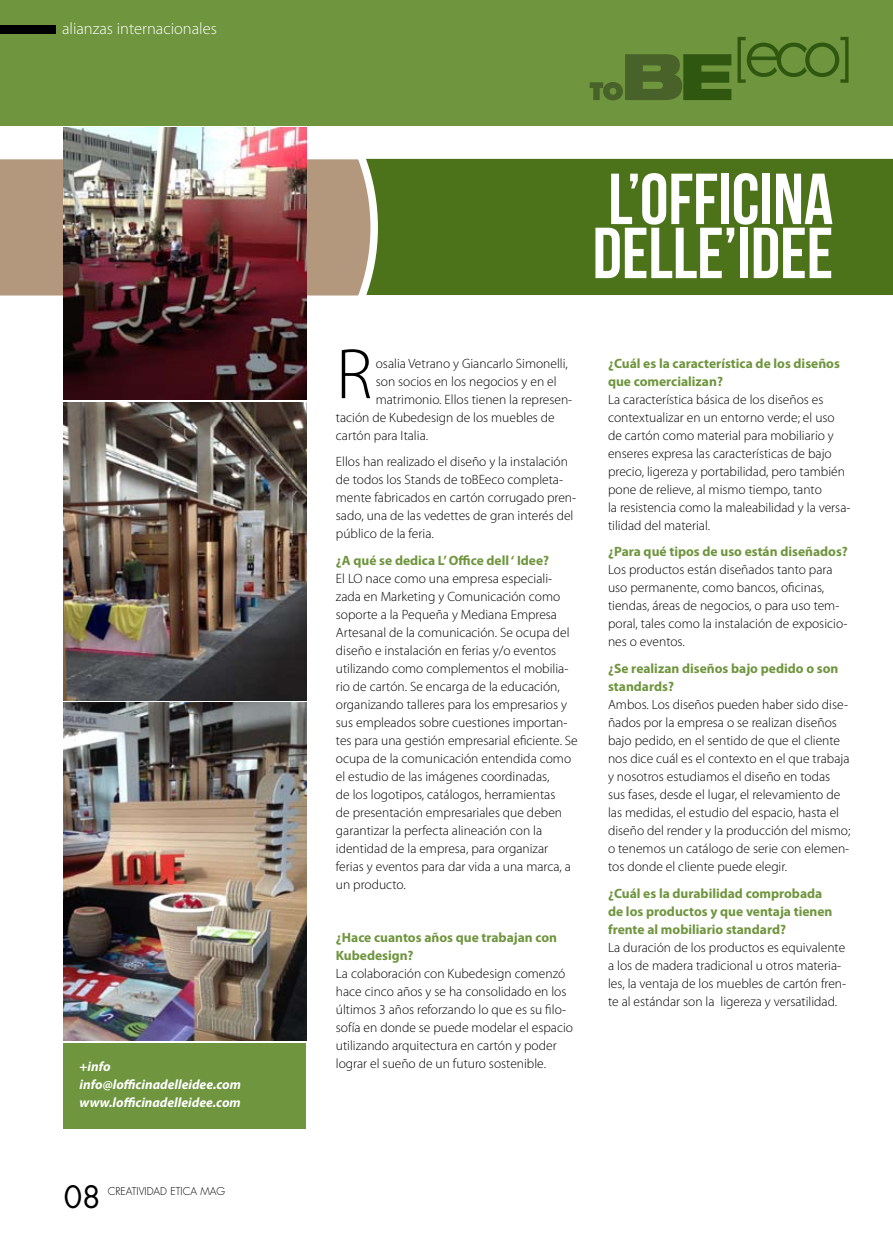
<style>
.page{position:relative;width:893px;height:1234px;background:#fff}
.page>*{position:absolute;margin:0;border:0;box-sizing:border-box;transform-origin:0 0}
.t1{font:700 72px/54px "Bebas Neue";color:#fff}
.t2{font:300 72px "Myriad Pro";color:#000}
.t3{font:30px "Futura Std";color:#000}
.t4{font:300 16.5px "Myriad Pro";color:#fff}
.t5{font:300 13.5px/18px "Myriad Pro";color:#000}
.t6{font:700 13.5px/18px "Myriad Pro";color:#6f953e}
.t7{font:italic 700 13.5px/18px "Myriad Pro";color:#fff}
.t8{font:300 10.5px "Futura Std";color:#000}
</style>
<div class="page">
<div style="left:382px;top:159px;width:511px;height:136px;background:#4c721a"></div>
<svg style="left:0;top:146px;width:382px;height:163px"></svg>
<img style="left:64px;top:128px;width:242px;height:272px">
<img style="left:64px;top:402px;width:242px;height:298px">
<img style="left:64px;top:702px;width:242px;height:337px">
<div style="left:64px;top:1043px;width:242px;height:85px;background:#6f953e"></div>
<div style="left:0;top:0;width:893px;height:125px;background:#6f953e"></div>
<div style="left:0;top:26px;width:55px;height:8px;background:#000"></div>
<svg style="left:737px;top:37px;width:111px;height:46px"></svg>
<svg style="left:590px;top:54px;width:141px;height:46px"></svg>
<p class="t4" style="left:62px;top:19px;width:156px">alianzas internacionales</p>
<p class="t7" style="left:80px;top:1056px;width:163px">+info info@lofficinadelleidee.com www.lofficinadelleidee.com</p>
<h2 class="t3" style="left:64px;top:1177px;width:38px">08</h2>
<p class="t8" style="left:108px;top:1184px;width:119px">CREATIVIDAD ETICA MAG</p>
<h1 class="t1" style="left:593px;top:171px;width:242px">L’OFFICINA<br>DELLE’IDEE</h1>
<h1 class="t2" style="left:336px;top:334px;width:38px">R</h1>
<p class="t5" style="left:376px;top:354px;width:194px">osalia Vetrano y Giancarlo Simonelli,</p>
<p class="t5" style="left:376px;top:372px;width:182px">son socios en los negocios y en el</p>
<p class="t5" style="left:376px;top:390px;width:198px">matrimonio. Ellos tienen la represen-</p>
<p class="t5" style="left:336px;top:408px;width:220px">tación de Kubedesign de los muebles de</p>
<p class="t5" style="left:336px;top:426px;width:94px">cartón para Italia.</p>
<p class="t5" style="left:336px;top:453px;width:242px">Ellos han realizado el diseño y la instalación de todos los Stands de toBEeco completa&shy;mente fabricados en cartón corrugado pren&shy;sado, una de las vedettes de gran interés del público de la feria.</p>
<p class="t6" style="left:336px;top:551px;width:215px">¿A qué se dedica L’ Office dell ‘ Idee?</p>
<p class="t5" style="left:336px;top:569px;width:243px">El LO nace como una empresa especiali&shy;zada en Marketing y Comunicación como soporte a la Pequeña y Mediana Empresa Artesanal de la comunicación. Se ocupa del diseño e instalación en ferias y/o eventos utilizando como complementos el mobilia&shy;rio de cartón. Se encarga de la educación, organizando talleres para los empresarios y sus empleados sobre cuestiones importan&shy;tes para una gestión empresarial eficiente. Se ocupa de la comunicación entendida como el estudio de las imágenes coordinadas,<br>de los logotipos, catálogos, herramientas<br>de presentación empresariales que deben garantizar la perfecta alineación con la identidad de la empresa, para organizar ferias y eventos para dar vida a una marca, a un producto.</p>
<p class="t6" style="left:336px;top:928px;width:223px">¿Hace cuantos años que trabajan con<br>Kubedesign?</p>
<p class="t5" style="left:336px;top:964px;width:239px">La colaboración con Kubedesign comenzó hace cinco años y se ha consolidado en los últimos 3 años reforzando lo que es su filo&shy;sofía en donde se puede modelar el espacio utilizando arquitectura en cartón y poder lograr el sueño de un futuro sostenible.</p>
<p class="t6" style="left:608px;top:353px;width:233px">¿Cuál es la característica de los diseños que comercializan?</p>
<p class="t5" style="left:608px;top:390px;width:244px">La característica básica de los diseños es contextualizar en un entorno verde; el uso de cartón como material para mobiliario y enseres expresa las características de bajo precio, ligereza y portabilidad, pero también pone de relieve, al mismo tiempo, tanto<br>la resistencia como la maleabilidad y la versa&shy;tilidad del material.</p>
<p class="t6" style="left:608px;top:542px;width:241px">¿Para qué tipos de uso están diseñados?</p>
<p class="t5" style="left:608px;top:561px;width:241px">Los productos están diseñados tanto para uso permanente, como bancos, oficinas, tiendas, áreas de negocios, o para uso tem&shy;poral, tales como la instalación de exposicio&shy;nes o eventos.</p>
<p class="t6" style="left:608px;top:658px;width:232px">¿Se realizan diseños bajo pedido o son standards?</p>
<p class="t5" style="left:608px;top:695px;width:244px">Ambos. Los diseños pueden haber sido dise&shy;ñados por la empresa o se realizan diseños bajo pedido, en el sentido de que el cliente nos dice cuál es el contexto en el que trabaja y nosotros estudiamos el diseño en todas sus fases, desde el lugar, el relevamiento de las medidas, el estudio del espacio, hasta el diseño del render y la producción del mismo; o tenemos un catálogo de serie con elemen&shy;tos donde el cliente puede elegir.</p>
<p class="t6" style="left:608px;top:883px;width:226px">¿Cuál es la durabilidad comprobada de los productos y que ventaja tienen frente al mobiliario standard?</p>
<p class="t5" style="left:608px;top:938px;width:240px">La duración de los productos es equivalente a los de madera tradicional u otros materia&shy;les, la ventaja de los muebles de cartón fren&shy;te al estándar son la ligereza y versatilidad.</p>
</div>
